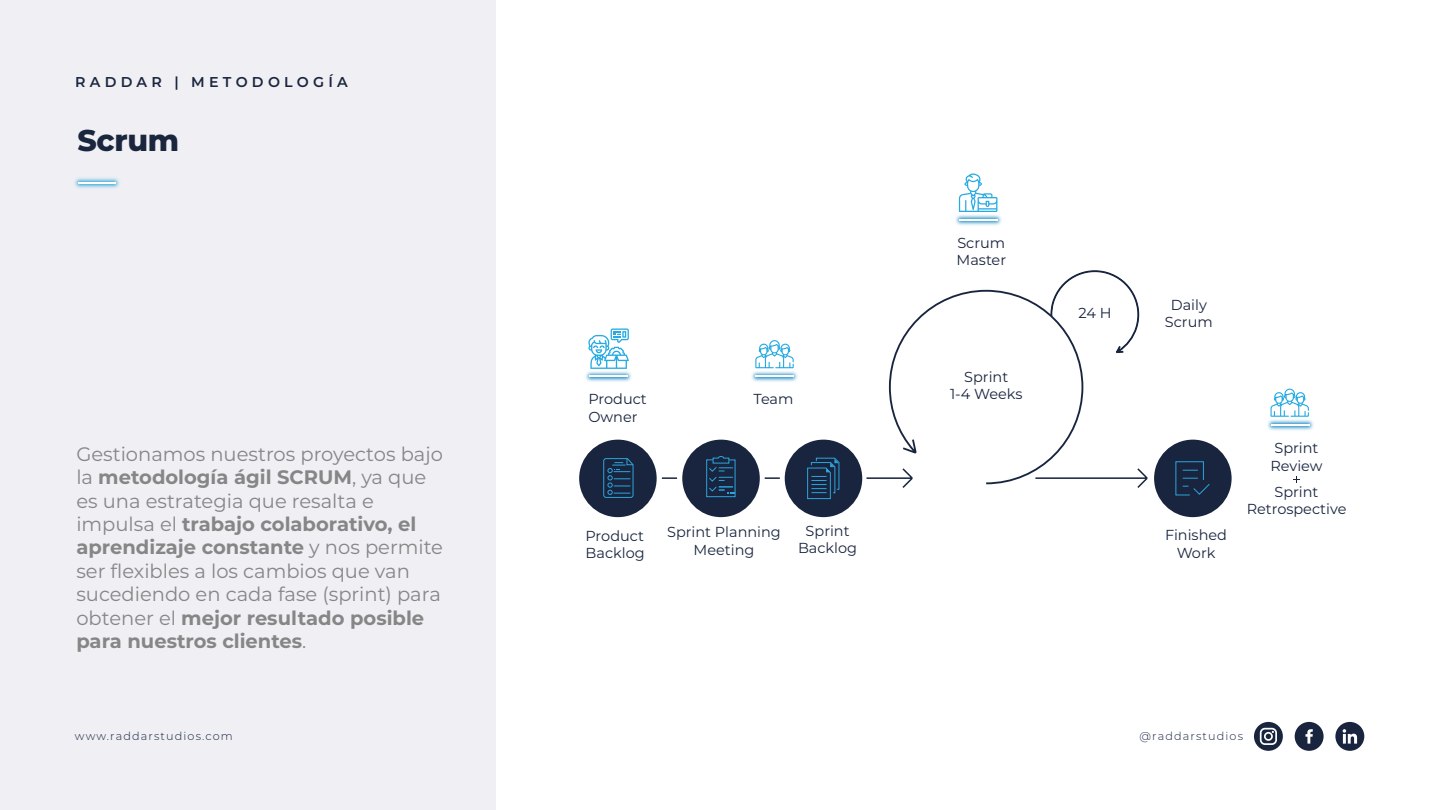
<style>
.page{position:relative;width:1440px;height:810px;background:#fff}
.page>*{position:absolute;margin:0;border:0;box-sizing:border-box;transform-origin:0 0}
.t1{font:800 30px "Montserrat";letter-spacing:-.01em;color:#1a263e}
.t2{font:19.5px/23.4px "Montserrat";color:#868686}
.t3{font:14.48px/17.3px "Montserrat";color:#19253f;text-align:center}
.t4{font:600 14.25px "Montserrat";letter-spacing:.3em;color:#1a263e}
.t5{font:300 11.25px "Montserrat";letter-spacing:.1em;color:#19253f}
.s1{font-weight:700}
</style>
<div class="page">
<div style="left:0;top:0;width:496px;height:810px;background:#efeff4"></div>
<img style="left:74px;top:178px;width:46px;height:10px">
<hr style="left:78px;top:182px;width:38px;height:2px;background:#fff">
<div style="left:579px;top:440px;width:78px;height:77px;background:#19253f;border-radius:50%"></div>
<div style="left:682px;top:440px;width:78px;height:77px;background:#19253f;border-radius:50%"></div>
<div style="left:785px;top:440px;width:77px;height:77px;background:#19253f;border-radius:50%"></div>
<svg style="left:603px;top:458px;width:31px;height:40px"></svg>
<svg style="left:706px;top:456px;width:30px;height:41px"></svg>
<svg style="left:807px;top:457px;width:33px;height:42px"></svg>
<img style="left:751px;top:368px;width:47px;height:14px">
<hr style="left:756px;top:376px;width:38px;height:1px;background:#fff">
<svg style="left:588px;top:329px;width:41px;height:18px"></svg>
<img style="left:585px;top:347px;width:47px;height:35px">
<hr style="left:589px;top:376px;width:39px;height:1px;background:#fff">
<svg style="left:755px;top:340px;width:39px;height:28px"></svg>
<svg style="left:867px;top:173px;width:447px;height:345px"></svg>
<svg style="left:765px;top:477px;width:15px;height:2px"></svg>
<svg style="left:662px;top:477px;width:15px;height:2px"></svg>
<svg style="left:1335px;top:722px;width:29px;height:29px"></svg>
<svg style="left:1295px;top:722px;width:29px;height:29px"></svg>
<svg style="left:1254px;top:722px;width:29px;height:29px"></svg>
<p class="t4" style="left:75px;top:72px;width:274px">RADDAR | METODOLOGÍA</p>
<h1 class="t1" style="left:78px;top:119px;width:103px">Scrum</h1>
<p class="t2" style="left:76px;top:441px;width:368px">Gestionamos nuestros proyectos bajo la <span class="s1">metodología ágil SCRUM</span>, ya que es una estrategia que resalta e impulsa el <span class="s1">trabajo colaborativo, el aprendizaje constante</span> y nos permite ser flexibles a los cambios que van sucediendo en cada fase (sprint) para obtener el <span class="s1">mejor resultado posible para nuestros clientes</span>.</p>
<p class="t3" style="left:588px;top:390px;width:60px;text-align:left">Product<br>Owner</p>
<p class="t3" style="left:754px;top:390px;width:41px">Team</p>
<p class="t3" style="left:586px;top:526px;width:61px;text-align:left">Product<br>Backlog</p>
<p class="t3" style="left:667px;top:523px;width:115px">Sprint Planning<br>Meeting</p>
<p class="t3" style="left:798px;top:522px;width:61px">Sprint<br>Backlog</p>
<p class="t3" style="left:957px;top:233px;width:51px;text-align:left">Scrum<br>Master</p>
<p class="t3" style="left:950px;top:367px;width:74px">Sprint<br>1-4 Weeks</p>
<p class="t3" style="left:1079px;top:304px;width:34px">24 H</p>
<p class="t3" style="left:1165px;top:295px;width:49px">Daily<br>Scrum</p>
<p class="t3" style="left:1165px;top:526px;width:64px">Finished<br>Work</p>
<p class="t3" style="left:1271px;top:439px;width:54px;text-align:left">Sprint<br>Review</p>
<p class="t3" style="left:1247px;top:483px;width:101px">Sprint<br>Retrospective</p>
<p class="t5" style="left:75px;top:728px;width:159px">www.raddarstudios.com</p>
<p class="t5" style="left:1140px;top:728px;width:105px">@raddarstudios</p>
</div>
